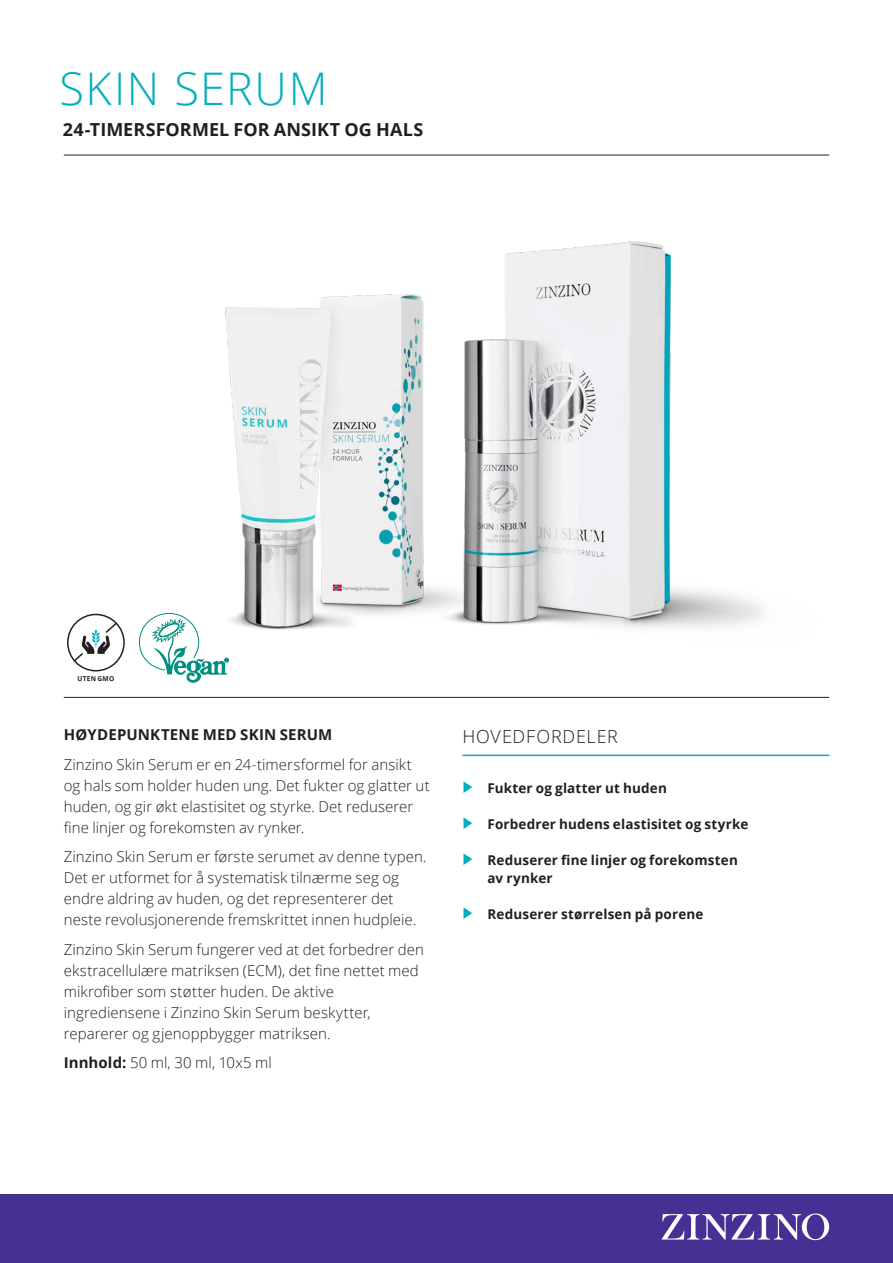
<style>
.page{position:relative;width:893px;height:1263px;background:#fff}
.page>*{position:absolute;margin:0;border:0;box-sizing:border-box;transform-origin:0 0}
.t1{font:300 45px "Open Sans";letter-spacing:.035em;color:#00afbc}
.t2{font:700 18px "Open Sans";letter-spacing:.005em;color:#231f20}
.t3{font:300 18px "Open Sans";letter-spacing:.045em;color:#231f20}
.Brödtext_ingress_Lig{font:300 15px/21px "Open Sans";letter-spacing:.005em;color:#231f20}
.t4{font:700 15px "Open Sans";letter-spacing:.01em;color:#231f20}
.Brödtext_Key_Benefit{font:700 13.5px "Open Sans";letter-spacing:.015em;color:#231f20}
.t5{font:700 6.75px "Open Sans";letter-spacing:.035em;color:#231f20}
.s1{font-weight:700}
</style>
<div class="page">
<div style="left:0;top:1194px;width:893px;height:69px;background:#443193"></div>
<svg style="left:662px;top:1213px;width:167px;height:27px"></svg>
<hr style="left:64px;top:697px;width:765px;height:1px;background:#231f20">
<hr style="left:64px;top:155px;width:765px;height:1px;background:#231f20">
<svg style="left:148px;top:663px;width:79px;height:20px"></svg>
<svg style="left:72px;top:621px;width:47px;height:42px"></svg>
<div style="left:67px;top:614px;width:58px;height:57px;border:2px solid #231f20;border-radius:50%"></div>
<img style="left:138px;top:241px;width:625px;height:422px">
<svg style="left:463px;top:781px;width:9px;height:12px"></svg>
<svg style="left:463px;top:817px;width:9px;height:12px"></svg>
<svg style="left:463px;top:853px;width:9px;height:12px"></svg>
<svg style="left:463px;top:907px;width:9px;height:12px"></svg>
<hr style="left:462px;top:755px;width:367px;height:1px;background:#00afbc">
<p class="t1" style="left:60px;top:57px;width:269px">SKIN SERUM</p>
<p class="t2" style="left:63px;top:117px;width:362px">24-TIMERSFORMEL FOR ANSIKT OG HALS</p>
<p class="t5" style="left:77px;top:674px;width:38px">UTEN GMO</p>
<p class="t4" style="left:64px;top:724px;width:270px">HØYDEPUNKTENE MED SKIN SERUM</p>
<p class="Brödtext_ingress_Lig" style="left:64px;top:753px;width:367px">Zinzino Skin Serum er en 24-timersformel for ansikt og hals som holder huden ung. Det fukter og glatter ut huden, og gir økt elastisitet og styrke. Det reduserer fine linjer og forekomsten av rynker.</p>
<p class="Brödtext_ingress_Lig" style="left:64px;top:846px;width:364px">Zinzino Skin Serum er første serumet av denne typen.<br>Det er utformet for å systematisk tilnærme seg og endre aldring av huden, og det representerer det neste revolusjonerende fremskrittet innen hudpleie.</p>
<p class="Brödtext_ingress_Lig" style="left:64px;top:938px;width:362px">Zinzino Skin Serum fungerer ved at det forbedrer den ekstracellulære matriksen (ECM), det fine nettet med mikrofiber som støtter huden. De aktive ingrediensene i Zinzino Skin Serum beskytter, reparerer og gjenoppbygger matriksen.</p>
<p class="Brödtext_ingress_Lig" style="left:64px;top:1052px;width:210px"><span class="s1">Innhold:</span> 50 ml, 30 ml, 10x5 ml</p>
<p class="t3" style="left:462px;top:724px;width:157px">HOVEDFORDELER</p>
<p class="Brödtext_Key_Benefit" style="left:487px;top:778px;width:181px">Fukter og glatter ut huden</p>
<p class="Brödtext_Key_Benefit" style="left:487px;top:814px;width:262px">Forbedrer hudens elastisitet og styrke</p>
<p class="Brödtext_Key_Benefit" style="left:487px;top:850px;width:252px">Reduserer fine linjer og forekomsten</p>
<p class="Brödtext_Key_Benefit" style="left:487px;top:868px;width:67px">av rynker</p>
<p class="Brödtext_Key_Benefit" style="left:487px;top:904px;width:218px">Reduserer størrelsen på porene</p>
</div>
